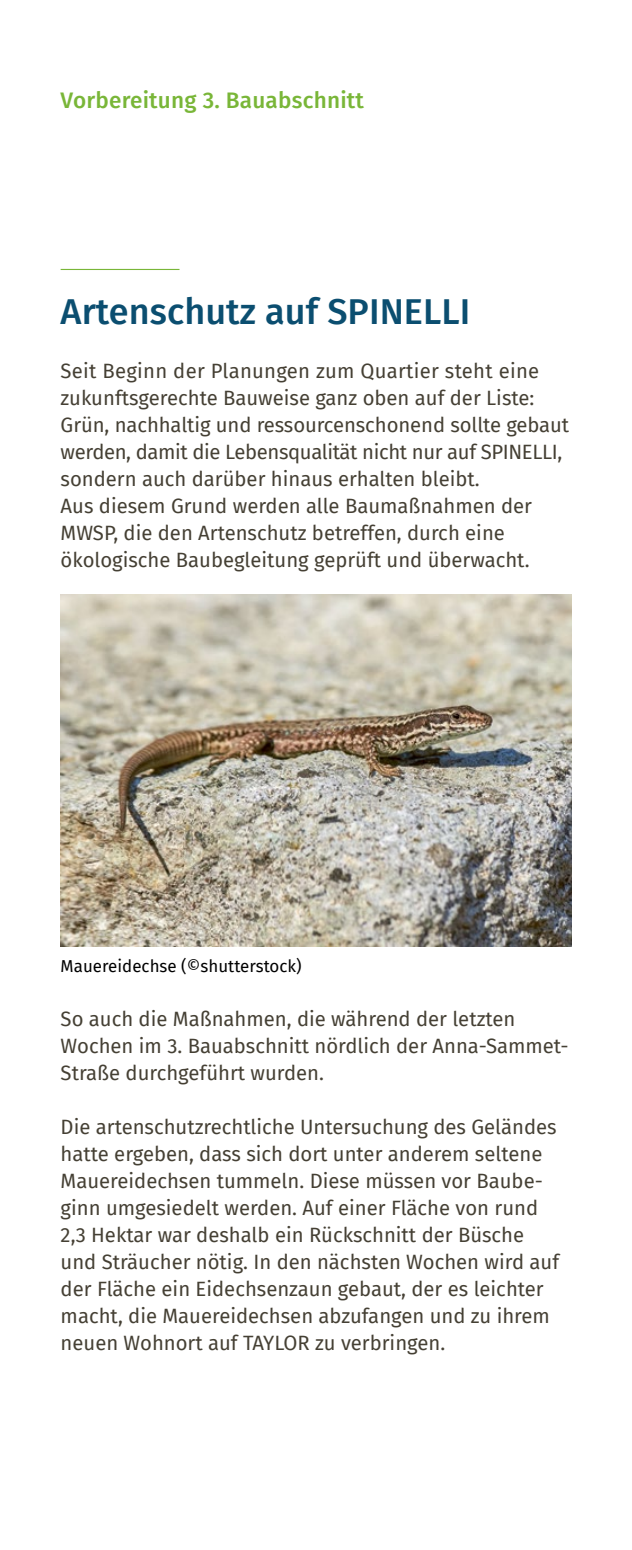
<style>
.page{position:relative;width:632px;height:1550px;background:#fff}
.page>*{position:absolute;margin:0;border:0;box-sizing:border-box;transform-origin:0 0}
.t1{font:500 36px "Fira Sans";color:#0b4e70}
.t2{font:500 22.5px "Fira Sans";letter-spacing:.01em;color:#79b638}
.t3{font:20.25px/27px "Fira Sans";color:#454034}
.t4{font:16.88px "Fira Sans";color:#000}
</style>
<div class="page">
<hr style="left:61px;top:269px;width:118px;height:1px;background:#79b638">
<img style="left:61px;top:594px;width:510px;height:353px">
<p class="t2" style="left:61px;top:82px;width:305px">Vorbereitung 3. Bauabschnitt</p>
<p class="t1" style="left:61px;top:283px;width:411px">Artenschutz auf SPINELLI</p>
<p class="t3" style="left:61px;top:357px;width:510px">Seit Beginn der Planungen zum Quartier steht eine zukunftsgerechte Bauweise ganz oben auf der Liste:<br>Grün, nachhaltig und ressourcenschonend sollte gebaut werden, damit die Lebensqualität nicht nur auf SPINELLI, sondern auch darüber hinaus erhalten bleibt.<br>Aus diesem Grund werden alle Baumaßnahmen der MWSP, die den Artenschutz betreffen, durch eine ökologische Baubegleitung geprüft und überwacht.</p>
<p class="t4" style="left:61px;top:953px;width:242px">Mauereidechse (©shutterstock)</p>
<p class="t3" style="left:61px;top:1005px;width:509px">So auch die Maßnahmen, die während der letzten<br>Wochen im 3. Bauabschnitt nördlich der Anna-Sammet-<br>Straße durchgeführt wurden.</p>
<p class="t3" style="left:61px;top:1113px;width:500px">Die artenschutzrechtliche Untersuchung des Geländes hatte ergeben, dass sich dort unter anderem seltene Mauereidechsen tummeln. Diese müssen vor Baube&shy;ginn umgesiedelt werden. Auf einer Fläche von rund 2,3 Hektar war deshalb ein Rückschnitt der Büsche und Sträucher nötig. In den nächsten Wochen wird auf der Fläche ein Eidechsenzaun gebaut, der es leichter macht, die Mauereidechsen abzufangen und zu ihrem neuen Wohnort auf TAYLOR zu verbringen.</p>
</div>
